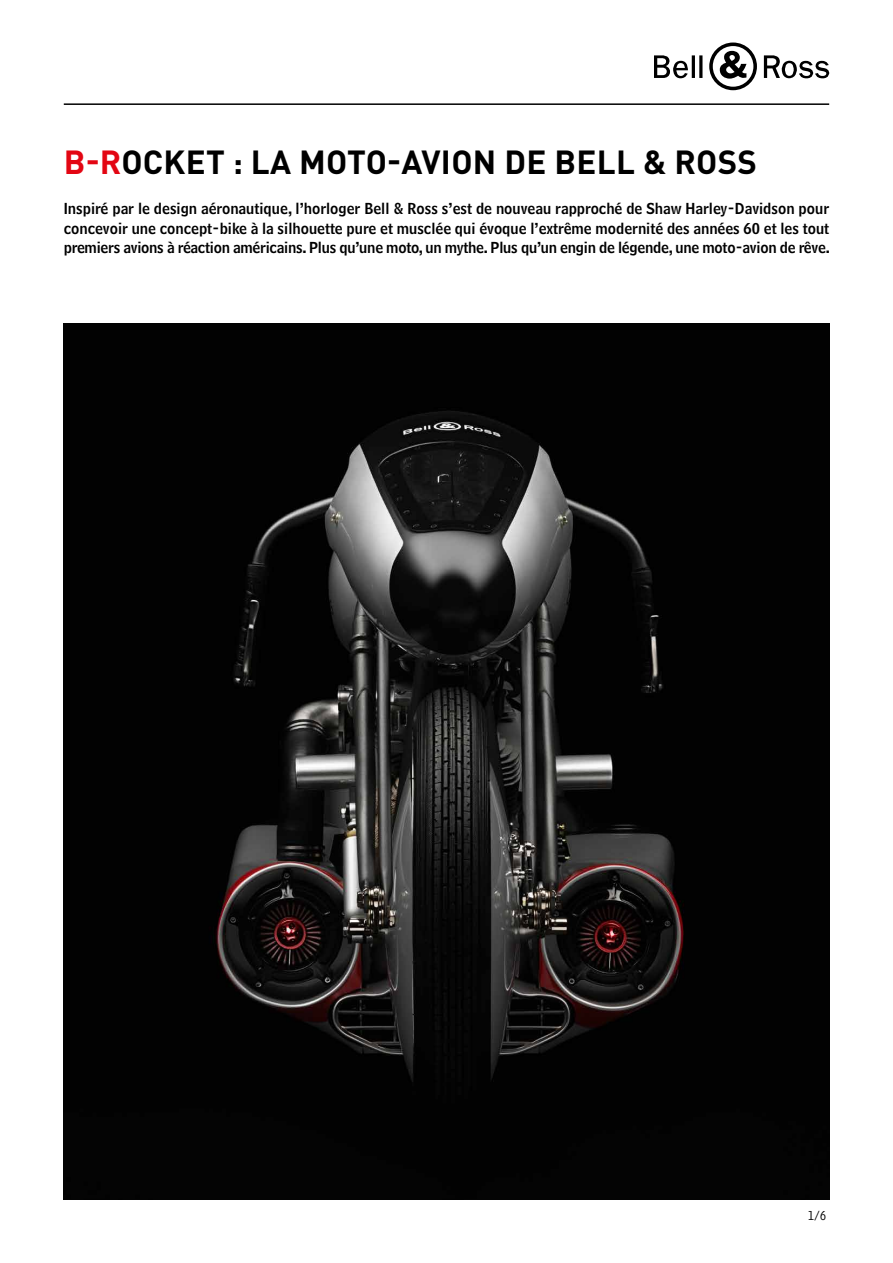
<style>
.page{position:relative;width:893px;height:1263px;background:#fff}
.page>*{position:absolute;margin:0;border:0;box-sizing:border-box;transform-origin:0 0}
.t1{font:700 33px "DINOT";letter-spacing:.01em;color:#000}
.t2{font:15px/19.5px "Bell Centennial Std Name Num";letter-spacing:-.015em;color:#000;text-align:justify}
.t3{font:13.5px "Bell Centennial Std Address";color:#000}
.s1{color:#e30613}
</style>
<div class="page">
<svg style="left:709px;top:43px;width:48px;height:47px"></svg>
<svg style="left:654px;top:55px;width:48px;height:23px"></svg>
<svg style="left:764px;top:55px;width:66px;height:24px"></svg>
<hr style="left:64px;top:103px;width:765px;height:2px;background:#000">
<img style="left:64px;top:323px;width:765px;height:876px">
<h1 class="t1" style="left:64px;top:141px;width:694px"><span class="s1">B-R</span>OCKET : LA MOTO-AVION DE BELL &amp; ROSS</h1>
<p class="t2" style="left:64px;top:199px;width:768px">Inspiré par le design aéronautique, l’horloger Bell &amp; Ross s’est de nouveau rapproché de Shaw Harley-Davidson pour concevoir une concept-bike à la silhouette pure et musclée qui évoque l’extrême modernité des années 60 et les tout premiers avions à réaction américains. Plus qu’une moto, un mythe. Plus qu’un engin de légende, une moto-avion de rêve.</p>
<p class="t3" style="left:808px;top:1208px;width:19px">1/6</p>
</div>
